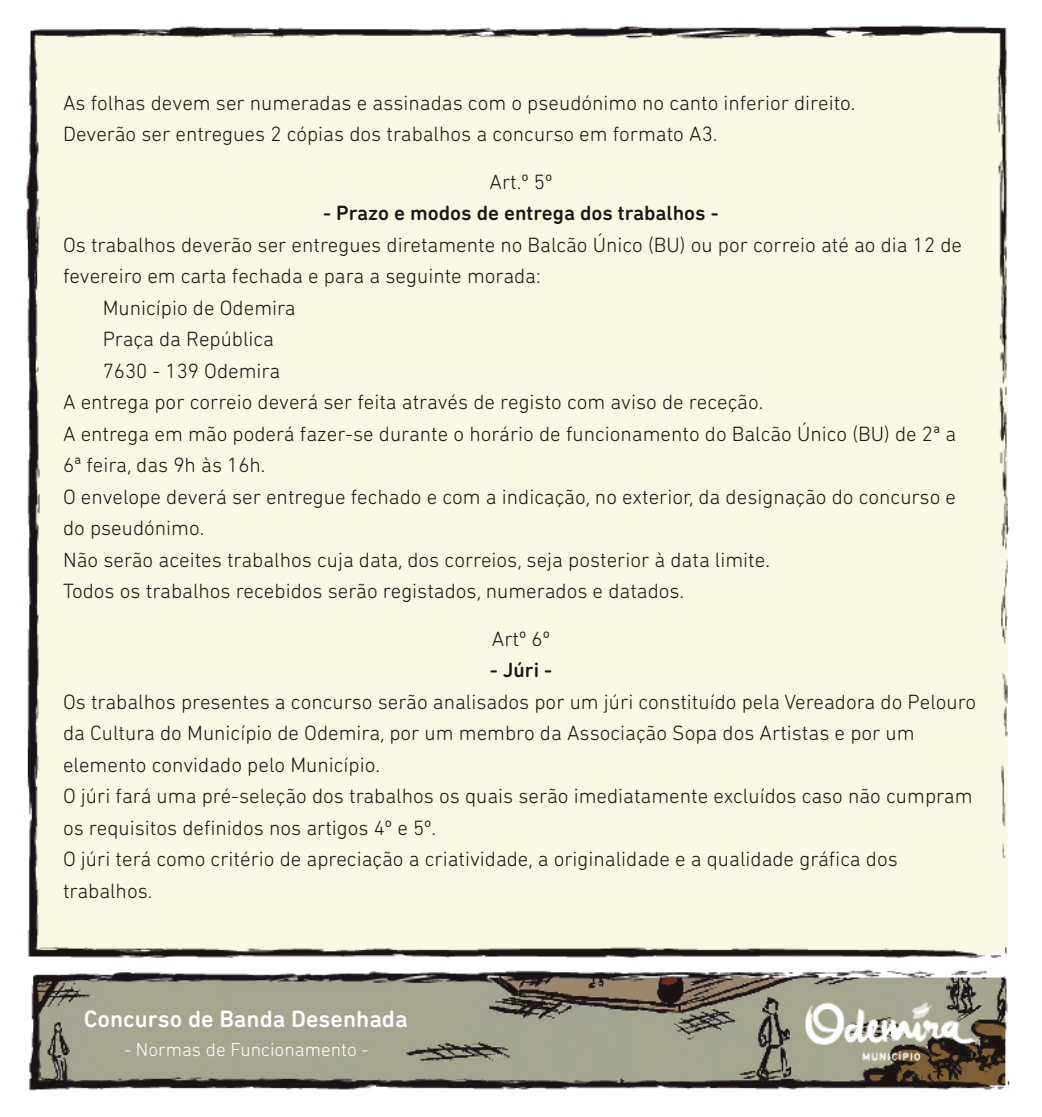
<style>
.page{position:relative;width:1042px;height:1117px;background:#fff}
.page>*{position:absolute;margin:0;border:0;box-sizing:border-box;transform-origin:0 0}
.t1{font:500 23.97px "DIN Next Rounded LT Pro";color:#fff}
.t2{font:300 21px/31.5px "DIN Next Rounded LT Pro";color:#1b1613}
.t3{font:500 21px "DIN Next Rounded LT Pro";color:#1b1613}
.t4{font:300 19.25px "DIN Next Rounded LT Pro";color:#fdfffc}
</style>
<div class="page">
<img style="left:26px;top:25px;width:984px;height:1066px">
<p class="t2" style="left:63px;top:87px;width:794px">As folhas devem ser numeradas e assinadas com o pseudónimo no canto inferior direito.</p>
<p class="t2" style="left:63px;top:118px;width:656px">Deverão ser entregues 2 cópias dos trabalhos a concurso em formato A3.</p>
<p class="t2" style="left:489px;top:165px;width:64px">Art.º 5º</p>
<p class="t3" style="left:323px;top:201px;width:397px">- Prazo e modos de entrega dos trabalhos -</p>
<p class="t2" style="left:63px;top:228px;width:900px">Os trabalhos deverão ser entregues diretamente no Balcão Único (BU) ou por correio até ao dia 12 de fevereiro em carta fechada e para a seguinte morada:</p>
<p class="t2" style="left:103px;top:291px;width:195px">Município de Odemira</p>
<p class="t2" style="left:103px;top:323px;width:173px">Praça da República</p>
<p class="t2" style="left:103px;top:354px;width:179px">7630 - 139 Odemira</p>
<p class="t2" style="left:63px;top:386px;width:702px">A entrega por correio deverá ser feita através de registo com aviso de receção.</p>
<p class="t2" style="left:63px;top:417px;width:895px">A entrega em mão poderá fazer-se durante o horário de funcionamento do Balcão Único (BU) de 2ª a<br>6ª feira, das 9h às 16h.</p>
<p class="t2" style="left:63px;top:480px;width:894px">O envelope deverá ser entregue fechado e com a indicação, no exterior, da designação do concurso e do pseudónimo.</p>
<p class="t2" style="left:63px;top:543px;width:708px">Não serão aceites trabalhos cuja data, dos correios, seja posterior à data limite.</p>
<p class="t2" style="left:63px;top:575px;width:623px">Todos os trabalhos recebidos serão registados, numerados e datados.</p>
<p class="t2" style="left:492px;top:622px;width:60px">Artº 6º</p>
<p class="t3" style="left:490px;top:657px;width:64px">- Júri -</p>
<p class="t2" style="left:63px;top:685px;width:915px">Os trabalhos presentes a concurso serão analisados por um júri constituído pela Vereadora do Pelouro da Cultura do Município de Odemira, por um membro da Associação Sopa dos Artistas e por um elemento convidado pelo Município.</p>
<p class="t2" style="left:63px;top:780px;width:911px">O júri fará uma pré-seleção dos trabalhos os quais serão imediatamente excluídos caso não cumpram os requisitos definidos nos artigos 4º e 5º.</p>
<p class="t2" style="left:63px;top:843px;width:836px">O júri terá como critério de apreciação a criatividade, a originalidade e a qualidade gráfica dos trabalhos.</p>
<p class="t1" style="left:84px;top:1004px;width:325px">Concurso de Banda Desenhada</p>
<p class="t4" style="left:124px;top:1037px;width:246px">- Normas de Funcionamento -</p>
</div>
